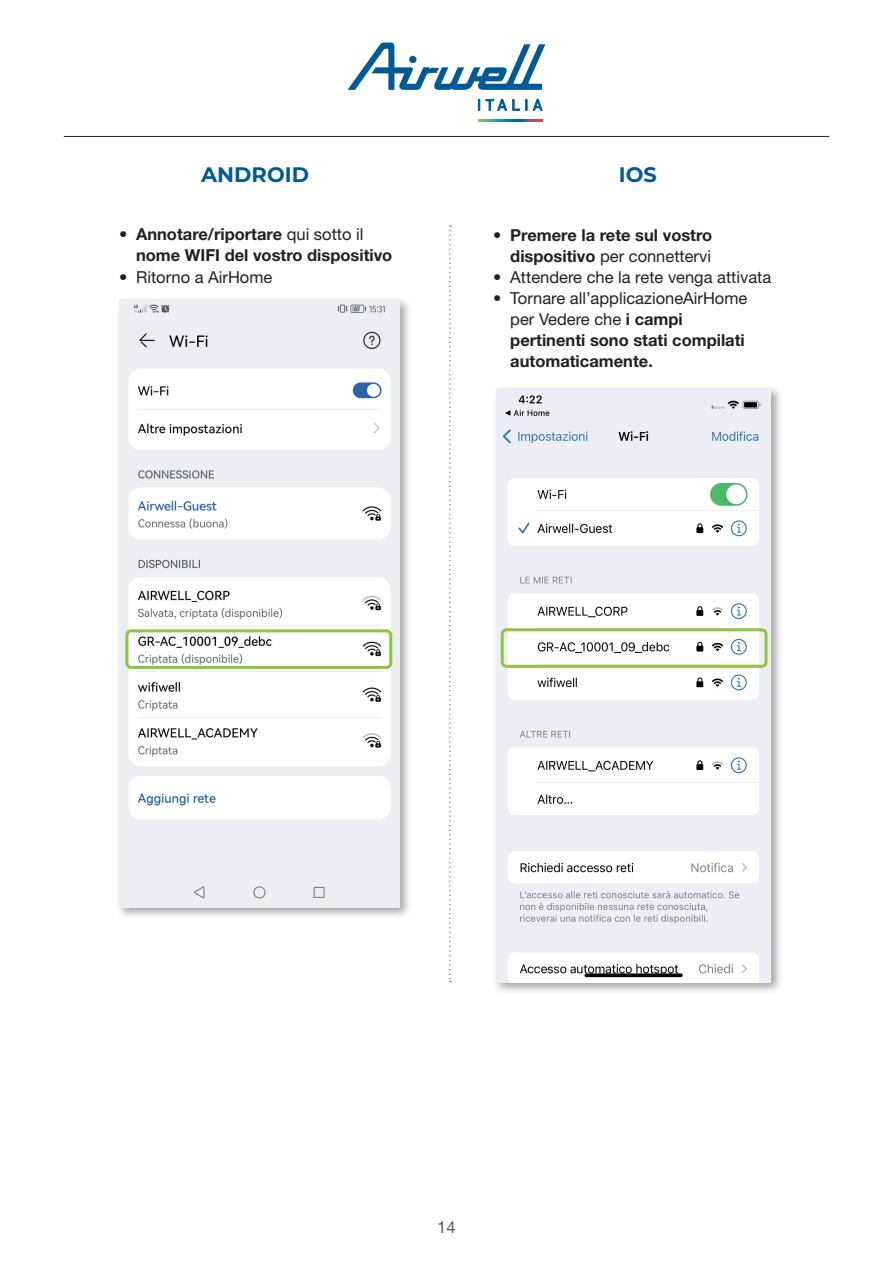
<style>
.page{position:relative;width:893px;height:1263px;background:#fff}
.page>*{position:absolute;margin:0;border:0;box-sizing:border-box;transform-origin:0 0}
.t1{font:700 21px "Montserrat";color:#005a96}
.t2{font:700 16.5px/21px "Helvetica Neue LT Std";color:#231f20}
.t3{font:16.5px "Helvetica Neue LT Std";color:#231f20}
.t4{font:16.5px "Helvetica Neue LT Std";color:#57585a}
.s1{font-weight:400}
</style>
<div class="page">
<svg style="left:348px;top:43px;width:197px;height:47px"></svg>
<div style="left:409px;top:56px;width:7px;height:7px;background:#005a96;border-radius:50%"></div>
<svg style="left:478px;top:99px;width:2px;height:11px"></svg>
<svg style="left:486px;top:99px;width:21px;height:12px"></svg>
<svg style="left:513px;top:99px;width:7px;height:11px"></svg>
<svg style="left:533px;top:99px;width:9px;height:12px"></svg>
<svg style="left:478px;top:119px;width:64px;height:2px"></svg>
<hr style="left:64px;top:136px;width:765px;height:1px;background:#231f20">
<svg style="left:449px;top:225px;width:2px;height:757px"></svg>
<div style="left:115px;top:296px;width:297px;height:624px;background:#231f20;opacity:.4"></div>
<img style="left:119px;top:300px;width:281px;height:608px">
<div style="left:493px;top:384px;width:290px;height:610px;background:#231f20;opacity:.4"></div>
<img style="left:496px;top:388px;width:275px;height:594px">
<div style="left:125px;top:629px;width:267px;height:40px;border:3px solid #8bc63e;border-radius:4px"></div>
<div style="left:501px;top:628px;width:266px;height:40px;border:3px solid #8bc63e;border-radius:4px"></div>
<p class="t1" style="left:201px;top:159px;width:109px">ANDROID</p>
<p class="t1" style="left:619px;top:159px;width:40px">IOS</p>
<p class="t2" style="left:136px;top:224px;width:258px;text-indent:-17px"><span class="s1">•</span> Annotare/riportare <span class="s1">qui sotto il </span>nome WIFI del vostro dispositivo</p>
<p class="t3" style="left:119px;top:267px;width:155px">• Ritorno a AirHome</p>
<p class="t2" style="left:493px;top:224px;width:221px;text-align:right"><span class="s1">•</span> Premere la rete sul vostro dispositivo <span class="s1">per connettervi</span></p>
<p class="t3" style="left:493px;top:267px;width:280px">• Attendere che la rete venga attivata</p>
<p class="t2" style="left:510px;top:287px;width:239px;text-indent:-17px"><span class="s1">• Tornare all’applicazioneAirHome per Vedere che</span> i campi pertinenti sono stati compilati automaticamente.</p>
<p class="t4" style="left:437px;top:1217px;width:20px">14</p>
</div>
